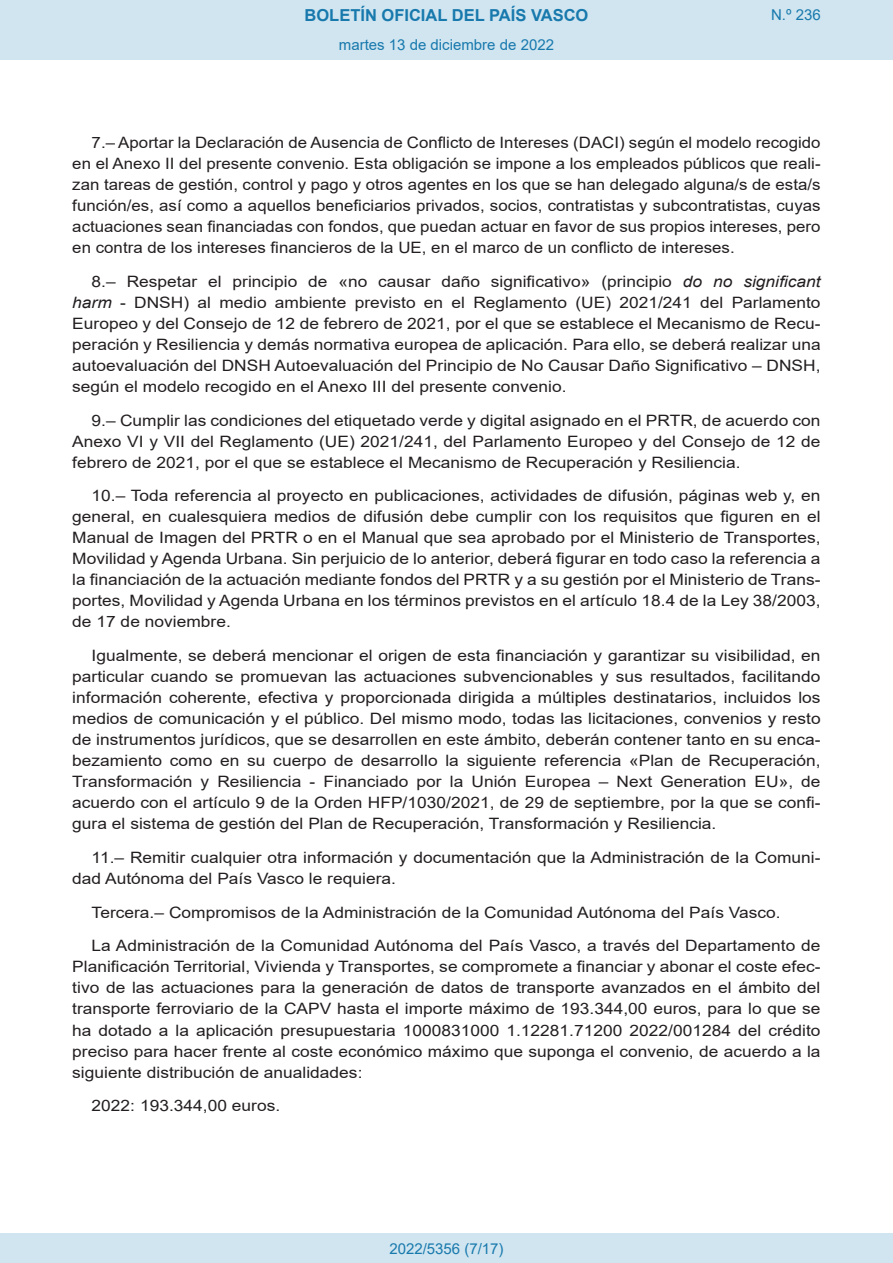
<style>
.page{position:relative;width:893px;height:1263px;background:#fff}
.page>*{position:absolute;margin:0;border:0;box-sizing:border-box;transform-origin:0 0}
.t1{font:700 16.5px "Arial";color:#1879ad}
.BOPVDetalle{font:15.6px/21px "Arial";color:#231f20;text-align:justify;scale:1.11 1}
.BOPVDetalle-2{font:15.6px/21px "Arial";color:#231f20;text-align:justify;scale:1.07 1}
.Paginacion_Centro{font:15px "Arial";color:#1879ad}
.s1{font-style:italic}
</style>
<div class="page">
<div style="left:0;top:0;width:893px;height:60px;background:#d0e5f0"></div>
<div style="left:0;top:1233px;width:893px;height:30px;background:#d0e5f0"></div>
<p class="t1" style="left:305px;top:3px;width:285px">BOLETÍN OFICIAL DEL PAÍS VASCO</p>
<p class="Paginacion_Centro" style="left:339px;top:35px;width:217px">martes 13 de diciembre de 2022</p>
<p class="Paginacion_Centro" style="left:771px;top:5px;width:51px">N.º 236</p>
<p class="BOPVDetalle-2" style="left:72px;top:132px;width:701px;text-indent:19px">7.– Aportar la Declaración de Ausencia de Conflicto de Intereses (DACI) según el modelo recogido en el Anexo II del presente convenio. Esta obligación se impone a los empleados públicos que reali&shy;zan tareas de gestión, control y pago y otros agentes en los que se han delegado alguna/s de esta/s función/es, así como a aquellos beneficiarios privados, socios, contratistas y subcontratistas, cuyas actuaciones sean financiadas con fondos, que puedan actuar en favor de sus propios intereses, pero en contra de los intereses financieros de la UE, en el marco de un conflicto de intereses.</p>
<p class="BOPVDetalle" style="left:72px;top:271px;width:676px;text-indent:19px">8.– Respetar el principio de «no causar daño significativo» (principio <span class="s1">do no significant harm</span> - DNSH) al medio ambiente previsto en el Reglamento (UE) 2021/241 del Parlamento Europeo y del Consejo de 12 de febrero de 2021, por el que se establece el Mecanismo de Recu&shy;peración y Resiliencia y demás normativa europea de aplicación. Para ello, se deberá realizar una autoevaluación del DNSH Autoevaluación del Principio de No Causar Daño Significativo – DNSH, según el modelo recogido en el Anexo III del presente convenio.</p>
<p class="BOPVDetalle" style="left:72px;top:410px;width:676px;text-indent:19px">9.– Cumplir las condiciones del etiquetado verde y digital asignado en el PRTR, de acuerdo con Anexo VI y VII del Reglamento (UE) 2021/241, del Parlamento Europeo y del Consejo de 12 de febrero de 2021, por el que se establece el Mecanismo de Recuperación y Resiliencia.</p>
<p class="BOPVDetalle" style="left:72px;top:485px;width:676px;text-indent:19px">10.– Toda referencia al proyecto en publicaciones, actividades de difusión, páginas web y, en general, en cualesquiera medios de difusión debe cumplir con los requisitos que figuren en el Manual de Imagen del PRTR o en el Manual que sea aprobado por el Ministerio de Transportes, Movilidad y Agenda Urbana. Sin perjuicio de lo anterior, deberá figurar en todo caso la referencia a la financiación de la actuación mediante fondos del PRTR y a su gestión por el Ministerio de Trans&shy;portes, Movilidad y Agenda Urbana en los términos previstos en el artículo 18.4 de la Ley 38/2003, de 17 de noviembre.</p>
<p class="BOPVDetalle" style="left:72px;top:645px;width:676px;text-indent:19px">Igualmente, se deberá mencionar el origen de esta financiación y garantizar su visibilidad, en particular cuando se promuevan las actuaciones subvencionables y sus resultados, facilitando información coherente, efectiva y proporcionada dirigida a múltiples destinatarios, incluidos los medios de comunicación y el público. Del mismo modo, todas las licitaciones, convenios y resto de instrumentos jurídicos, que se desarrollen en este ámbito, deberán contener tanto en su enca&shy;bezamiento como en su cuerpo de desarrollo la siguiente referencia «Plan de Recuperación, Transformación y Resiliencia - Financiado por la Unión Europea – Next Generation EU», de acuerdo con el artículo 9 de la Orden HFP/1030/2021, de 29 de septiembre, por la que se confi&shy;gura el sistema de gestión del Plan de Recuperación, Transformación y Resiliencia.</p>
<p class="BOPVDetalle" style="left:72px;top:847px;width:676px;text-indent:19px">11.– Remitir cualquier otra información y documentación que la Administración de la Comuni&shy;dad Autónoma del País Vasco le requiera.</p>
<p class="BOPVDetalle" style="left:92px;top:902px;width:622px">Tercera.– Compromisos de la Administración de la Comunidad Autónoma del País Vasco.</p>
<p class="BOPVDetalle" style="left:72px;top:935px;width:676px;text-indent:19px">La Administración de la Comunidad Autónoma del País Vasco, a través del Departamento de Planificación Territorial, Vivienda y Transportes, se compromete a financiar y abonar el coste efec&shy;tivo de las actuaciones para la generación de datos de transporte avanzados en el ámbito del transporte ferroviario de la CAPV hasta el importe máximo de 193.344,00 euros, para lo que se ha dotado a la aplicación presupuestaria 1000831000 1.12281.71200 2022/001284 del crédito preciso para hacer frente al coste económico máximo que suponga el convenio, de acuerdo a la siguiente distribución de anualidades:</p>
<p class="BOPVDetalle" style="left:92px;top:1095px;width:171px">2022: 193.344,00 euros.</p>
<p class="Paginacion_Centro" style="left:389px;top:1238px;width:116px">2022/5356 (7/17)</p>
</div>
